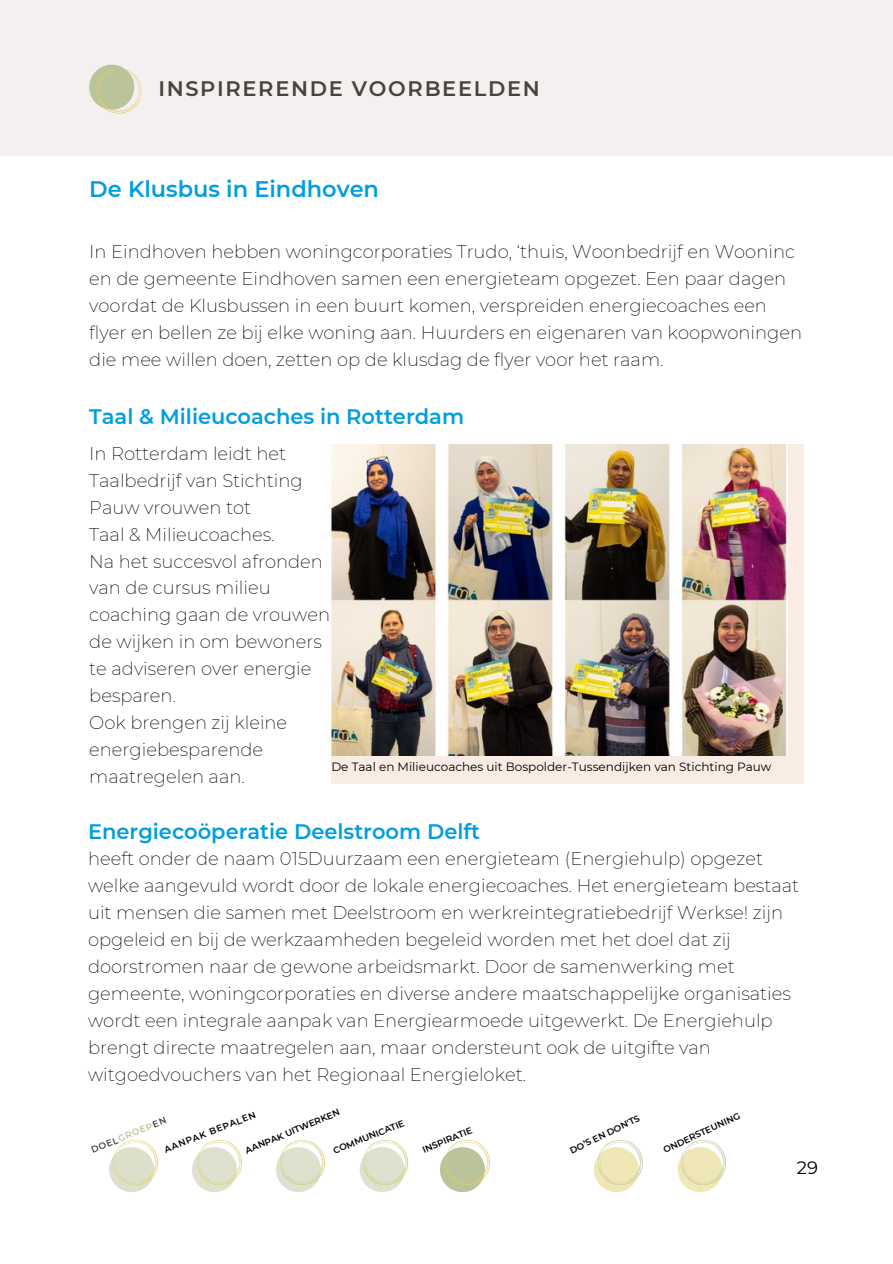
<style>
.page{position:relative;width:893px;height:1264px;background:#fff}
.page>*{position:absolute;margin:0;border:0;box-sizing:border-box;transform-origin:0 0}
.t1{font:600 22.5px "Montserrat";color:#009edf}
.t2{font:600 21px "Montserrat";color:#009edf}
.t3{font:600 21px "Montserrat";letter-spacing:.08em;color:#444440}
.t4{font:200 18px/27px "Montserrat";color:#000}
.t5{font:18px "Montserrat";color:#000}
.t6{font:12px "Montserrat";color:#000}
.t7{font:600 9px "Montserrat";color:#000}
.t8{font:600 9px "Montserrat";color:#444440}
.s1{color:#bbc39a}
</style>
<div class="page">
<div style="left:331px;top:444px;width:472px;height:340px;background:#f9ece4"></div>
<svg style="left:192px;top:1140px;width:50px;height:52px"></svg>
<svg style="left:109px;top:1140px;width:49px;height:52px"></svg>
<svg style="left:276px;top:1140px;width:49px;height:52px"></svg>
<svg style="left:359px;top:1140px;width:49px;height:52px"></svg>
<svg style="left:440px;top:1140px;width:50px;height:52px"></svg>
<svg style="left:594px;top:1140px;width:49px;height:52px"></svg>
<svg style="left:677px;top:1140px;width:49px;height:52px"></svg>
<div style="left:0;top:0;width:892px;height:155px;background:#f4f0f0"></div>
<svg style="left:89px;top:65px;width:52px;height:49px"></svg>
<img style="left:330px;top:444px;width:457px;height:311px">
<p class="t3" style="left:158px;top:76px;width:383px">INSPIRERENDE VOORBEELDEN</p>
<p class="t1" style="left:89px;top:175px;width:291px">De Klusbus in Eindhoven</p>
<p class="t4" style="left:89px;top:238px;width:714px">In Eindhoven hebben woningcorporaties Trudo, ‘thuis, Woonbedrijf en Wooninc en de gemeente Eindhoven samen een energieteam opgezet. Een paar dagen voordat de Klusbussen in een buurt komen, verspreiden energiecoaches een flyer en bellen ze bij elke woning aan. Huurders en eigenaren van koopwoningen die mee willen doen, zetten op de klusdag de flyer voor het raam.</p>
<p class="t2" style="left:89px;top:404px;width:376px">Taal &amp; Milieucoaches in Rotterdam</p>
<p class="t4" style="left:89px;top:439px;width:242px">In Rotterdam leidt het<br>Taalbedrijf van Stichting<br>Pauw vrouwen tot<br>Taal &amp; Milieucoaches.<br>Na het succesvol afronden van de cursus milieu coaching gaan de vrouwen de wijken in om bewoners te adviseren over energie besparen.<br>Ook brengen zij kleine energiebesparende maatregelen aan.</p>
<p class="t6" style="left:331px;top:759px;width:441px">De Taal en Milieucoaches uit Bospolder-Tussendijken van Stichting Pauw</p>
<p class="t2" style="left:88px;top:818px;width:393px">Energiecoöperatie Deelstroom Delft</p>
<p class="t4" style="left:88px;top:845px;width:712px">heeft onder de naam 015Duurzaam een energieteam (Energiehulp) opgezet welke aangevuld wordt door de lokale energiecoaches. Het energieteam bestaat uit mensen die samen met Deelstroom en werkreintegratiebedrijf Werkse! zijn opgeleid en bij de werkzaamheden begeleid worden met het doel dat zij doorstromen naar de gewone arbeidsmarkt. Door de samenwerking met gemeente, woningcorporaties en diverse andere maatschappelijke organisaties wordt een integrale aanpak van Energiearmoede uitgewerkt. De Energiehulp brengt directe maatregelen aan, maar ondersteunt ook de uitgifte van witgoedvouchers van het Regionaal Energieloket.</p>
<p class="t7" style="left:244px;top:1145px;width:103px;rotate:-23deg">AANPAK UITWERKEN</p>
<p class="t7" style="left:163px;top:1144px;width:99px;rotate:-21deg">AANPAK BEPALEN</p>
<p class="t8" style="left:89px;top:1145px;width:82px;rotate:-23deg">DOEL<span class="s1">GROEP</span>EN</p>
<p class="t7" style="left:331px;top:1145px;width:78px;rotate:-22deg">COMMUNICATIE</p>
<p class="t7" style="left:421px;top:1145px;width:54px;rotate:-23deg">INSPIRATIE</p>
<p class="t7" style="left:568px;top:1146px;width:78px;rotate:-26deg">DO’S EN DON'TS</p>
<p class="t7" style="left:661px;top:1145px;width:85px;rotate:-25deg">ONDERSTEUNING</p>
<p class="t5" style="left:796px;top:1156px;width:23px">29</p>
</div>
